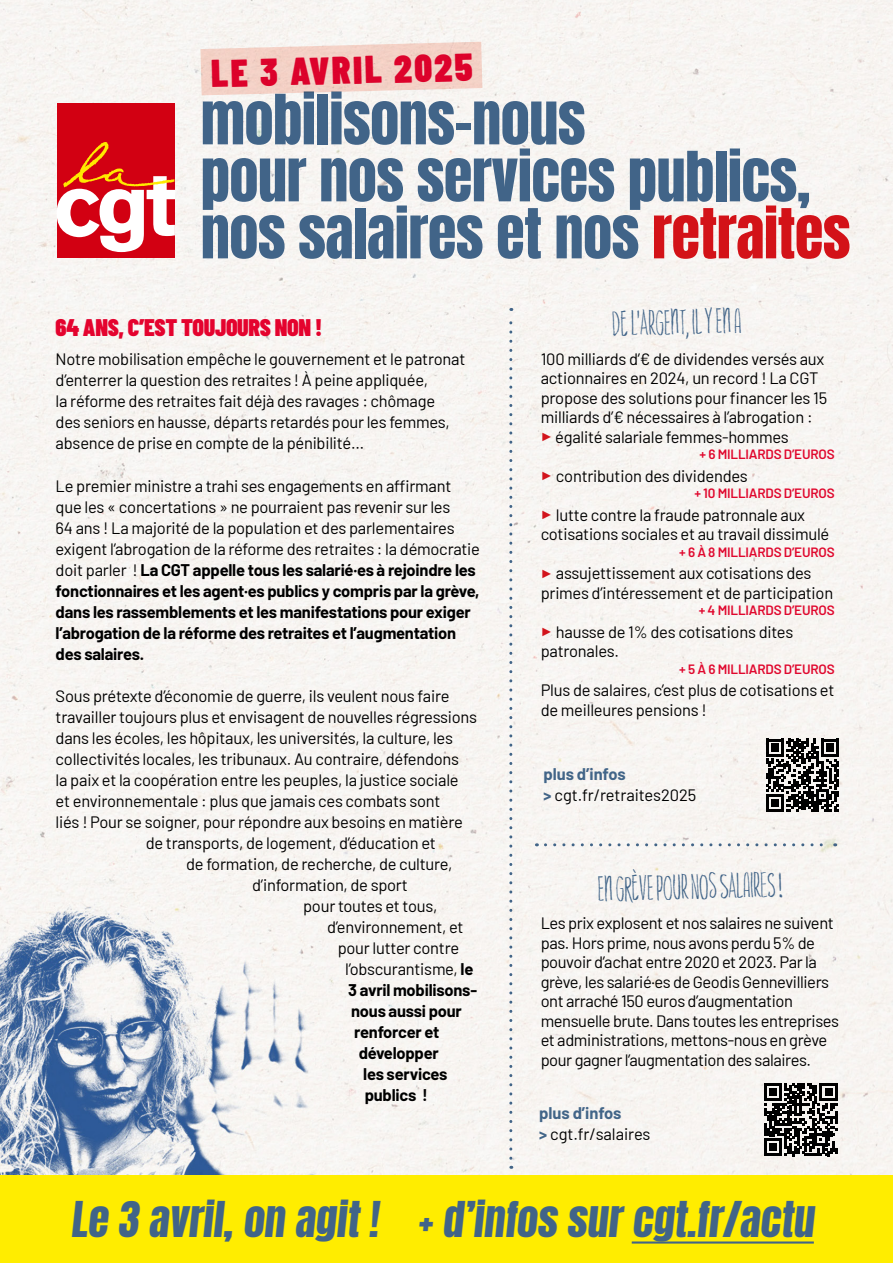
<style>
.page{position:relative;width:893px;height:1263px;background:#fff}
.page>*{position:absolute;margin:0;border:0;box-sizing:border-box;transform-origin:0 0}
.t1{font:58.5px/57px "Anton";letter-spacing:-.01em;color:#416488}
.t2{font:42px "Anton";color:#416488}
.t3{font:900 38.55px "Barlow Condensed";color:#e4032e}
.t4{font:36.45px "Romp Pro";color:#416488}
.t5{font:900 24px "Barlow Condensed";letter-spacing:-.015em;color:#e4032e}
.t6{font:16.5px/19.5px "Barlow";letter-spacing:-.015em;color:#000}
.t7{font:700 16.5px "Barlow";letter-spacing:-.015em;color:#000}
.t8{font:600 13.5px "Barlow";letter-spacing:-.015em;color:#e0082e}
.s1{color:#d31218}
.s2{font-weight:700}
.s3{font-family:"Arial";font-weight:900;font-size:12px;color:#d2131b}
.s4{font-weight:700;color:#426588}
</style>
<div class="page">
<div style="left:0;top:0;width:893px;height:1175px;background:#f7f5f2"></div>
<div style="left:57px;top:103px;width:117px;height:154px;background:#d20012"></div>
<svg style="left:57px;top:142px;width:118px;height:110px"></svg>
<svg style="left:200px;top:42px;width:282px;height:53px;background:#f3d5ca"></svg>
<svg style="left:545px;top:843px;width:291px;height:3px"></svg>
<svg style="left:509px;top:308px;width:3px;height:850px"></svg>
<div style="left:0;top:1175px;width:893px;height:88px;background:#ffed00"></div>
<hr style="left:632px;top:1241px;width:182px;height:2px;background:#416488">
<svg style="left:766px;top:739px;width:73px;height:73px"></svg>
<svg style="left:764px;top:1083px;width:73px;height:73px"></svg>
<h3 class="t3" style="left:210px;top:47px;width:263px;rotate:-2deg">LE 3 AVRIL 2025</h3>
<h1 class="t1" style="left:201px;top:96px;width:651px">mobilisons-nous<br>pour nos services publics, nos salaires et nos <span class="s1">retraites</span></h1>
<h3 class="t5" style="left:56px;top:310px;width:268px">64 ANS, C’EST TOUJOURS NON !</h3>
<p class="t6" style="left:56px;top:348px;width:411px;line-height:21px">Notre mobilisation empêche le gouvernement et le patronat d’enterrer la question des retraites ! À peine appliquée,<br>la réforme des retraites fait déjà des ravages : chômage<br>des seniors en hausse, départs retardés pour les femmes, absence de prise en compte de la pénibilité…</p>
<p class="t6" style="left:56px;top:474px;width:426px;line-height:21px">Le premier ministre a trahi ses engagements en affirmant que les « concertations » ne pourraient pas revenir sur les<br>64 ans ! La majorité de la population et des parlementaires exigent l’abrogation de la réforme des retraites : la démocratie doit parler ! <span class="s2">La CGT appelle tous les salarié·es à rejoindre les fonctionnaires et les agent·es publics y compris par la grève, dans les rassemblements et les manifestations pour exiger l’abrogation de la réforme des retraites et l’augmentation des salaires.</span></p>
<p class="t6" style="left:56px;top:685px;width:395px">Sous prétexte d’économie de guerre, ils veulent nous faire</p>
<p class="t6" style="left:56px;top:706px;width:423px">travailler toujours plus et envisagent de nouvelles régressions</p>
<p class="t6" style="left:56px;top:727px;width:399px">dans les écoles, les hôpitaux, les universités, la culture, les</p>
<p class="t6" style="left:56px;top:748px;width:405px">collectivités locales, les tribunaux. Au contraire, défendons</p>
<p class="t6" style="left:56px;top:769px;width:405px">la paix et la coopération entre les peuples, la justice sociale</p>
<p class="t6" style="left:56px;top:790px;width:386px">et environnementale : plus que jamais ces combats sont</p>
<p class="t6" style="left:56px;top:811px;width:409px">liés ! Pour se soigner, pour répondre aux besoins en matière</p>
<p class="t6" style="left:146px;top:832px;width:292px">de transports, de logement, d’éducation et</p>
<p class="t6" style="left:186px;top:853px;width:268px">de formation, de recherche, de culture,</p>
<p class="t6" style="left:252px;top:874px;width:157px">d’information, de sport</p>
<p class="t6" style="left:303px;top:895px;width:136px">pour toutes et tous,</p>
<p class="t6" style="left:327px;top:916px;width:138px">d’environnement, et</p>
<p class="t6" style="left:338px;top:937px;width:123px">pour lutter contre</p>
<p class="t6" style="left:345px;top:958px;width:130px">l’obscurantisme, <span class="s2">le</span></p>
<p class="t7" style="left:348px;top:978px;width:130px">3 avril mobilisons-</p>
<p class="t7" style="left:351px;top:999px;width:112px">nous aussi pour</p>
<p class="t7" style="left:354px;top:1020px;width:87px">renforcer et</p>
<p class="t7" style="left:359px;top:1041px;width:82px">développer</p>
<p class="t7" style="left:363px;top:1062px;width:86px">les services</p>
<p class="t7" style="left:365px;top:1083px;width:65px">publics !</p>
<h3 class="t4" style="left:611px;top:300px;width:131px;rotate:-1deg">DE L’ARGENT, IL Y EN A</h3>
<p class="t6" style="left:541px;top:348px;width:288px">100 milliards d’€ de dividendes versés aux actionnaires en 2024, un record ! La CGT propose des solutions pour financer les 15 milliards d’€ nécessaires à l’abrogation : <span class="s3">►</span> égalité salariale femmes-hommes</p>
<p class="t8" style="left:699px;top:444px;width:137px">+ 6 MILLIARDS D’EUROS</p>
<p class="t6" style="left:541px;top:465px;width:209px"><span class="s3">►</span> contribution des dividendes</p>
<p class="t8" style="left:694px;top:483px;width:142px">+ 10 MILLIARDS D’EUROS</p>
<p class="t6" style="left:541px;top:504px;width:290px"><span class="s3">►</span> lutte contre la fraude patronnale aux cotisations sociales et au travail dissimulé</p>
<p class="t8" style="left:679px;top:542px;width:157px">+ 6 À 8 MILLIARDS D’EUROS</p>
<p class="t6" style="left:541px;top:562px;width:294px"><span class="s3">►</span> assujettissement aux cotisations des primes d’intéressement et de participation</p>
<p class="t8" style="left:699px;top:600px;width:137px">+ 4 MILLIARDS D’EUROS</p>
<p class="t6" style="left:541px;top:621px;width:254px"><span class="s3">►</span> hausse de 1% des cotisations dites patronales.</p>
<p class="t8" style="left:679px;top:659px;width:157px">+ 5 À 6 MILLIARDS D’EUROS</p>
<p class="t6" style="left:541px;top:679px;width:295px">Plus de salaires, c’est plus de cotisations et de meilleures pensions !</p>
<p class="t6" style="left:543px;top:762px;width:154px;line-height:21px"><span class="s4">plus d’infos<br>&gt;</span> cgt.fr/retraites2025</p>
<h3 class="t4" style="left:597px;top:865px;width:187px;rotate:-1deg">EN GRÈVE POUR NOS SALAIRES !</h3>
<p class="t6" style="left:541px;top:912px;width:300px">Les prix explosent et nos salaires ne suivent pas. Hors prime, nous avons perdu 5% de pouvoir d’achat entre 2020 et 2023. Par la grève, les salarié·es de Geodis Gennevilliers ont arraché 150 euros d’augmentation mensuelle brute. Dans toutes les entreprises et administrations, mettons-nous en grève pour gagner l’augmentation des salaires.</p>
<p class="t6" style="left:539px;top:1101px;width:113px;line-height:21px"><span class="s4">plus d’infos<br>&gt;</span> cgt.fr/salaires</p>
<h2 class="t2" style="left:71px;top:1198px;width:752px">Le 3 avril,on agit! + d’infos sur cgt.fr/actu</h2>
</div>
